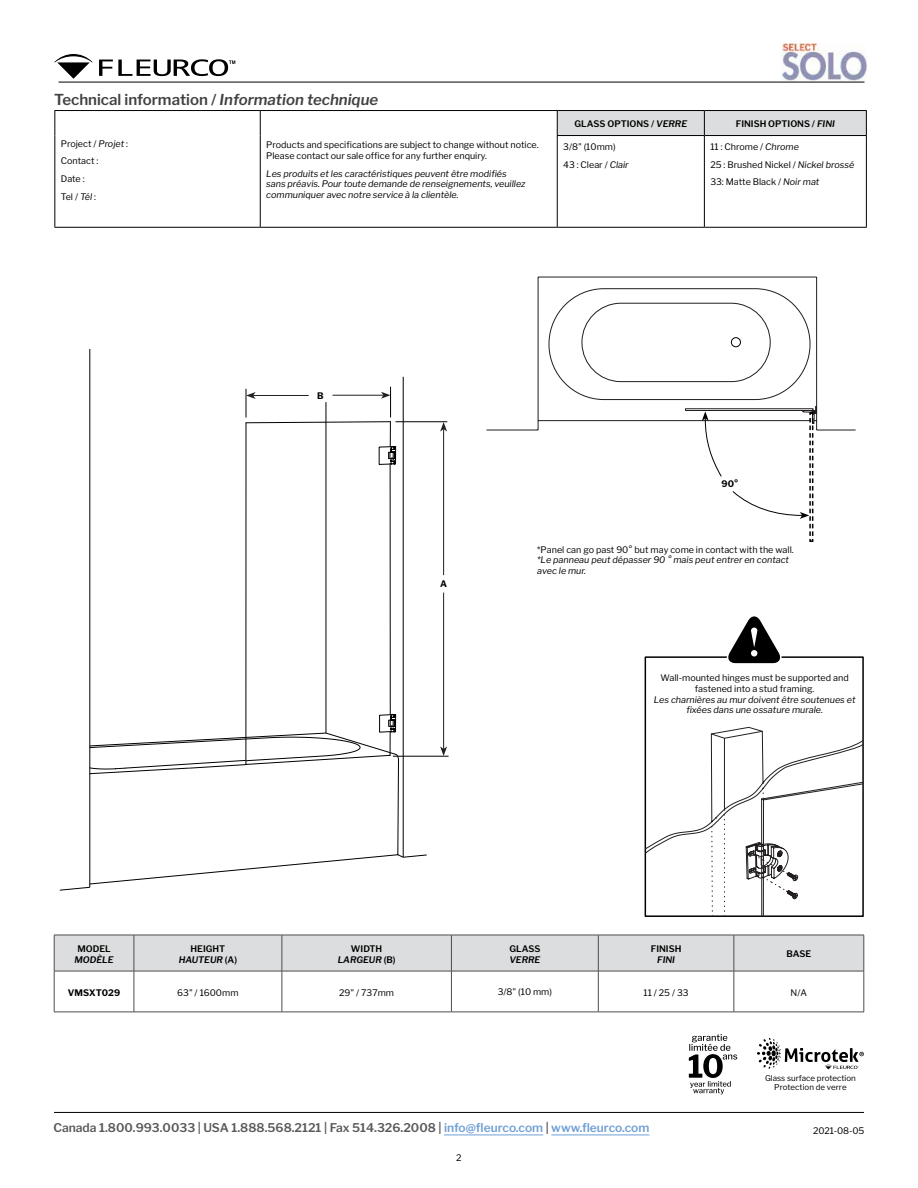
<style>
.page{position:relative;width:918px;height:1188px;background:#fff}
.page>*{position:absolute;margin:0;border:0;box-sizing:border-box;transform-origin:0 0}
.t1{font:600 15px "Libre Franklin";color:#414042}
.t2{font:600 12px "Libre Franklin";color:#58595b}
.t3{font:9px/17.5px "Libre Franklin";color:#000}
.t4{font:italic 9px/10.8px "Libre Franklin";color:#000}
.t5{font:600 9px/10.8px "Libre Franklin";color:#000;text-align:center}
.t6{font:italic 600 9px "Libre Franklin";color:#000}
.t7{font:700 9px "Libre Franklin";color:#000}
.t8{font:7.95px/9.6px "Libre Franklin";color:#000;text-align:center}
.s1{font-style:italic}
.s2{color:#6f9fd5}
</style>
<div class="page">
<img style="left:781px;top:44px;width:85px;height:36px">
<hr style="left:54px;top:1112px;width:810px;height:1px;background:#000">
<hr style="left:444px;top:1135px;width:99px;height:1px;background:#6f9fd5">
<hr style="left:551px;top:1135px;width:98px;height:1px;background:#6f9fd5">
<svg style="left:54px;top:54px;width:39px;height:25px"></svg>
<svg style="left:99px;top:59px;width:136px;height:17px"></svg>
<hr style="left:59px;top:82px;width:805px;height:1px;background:#000">
<svg style="left:689px;top:1034px;width:48px;height:60px"></svg>
<svg style="left:757px;top:1038px;width:107px;height:31px"></svg>
<hr style="left:54px;top:110px;width:206px;height:1px;background:#000">
<svg style="left:54px;top:111px;width:1px;height:25px"></svg>
<hr style="left:260px;top:110px;width:297px;height:1px;background:#000">
<svg style="left:260px;top:111px;width:1px;height:25px"></svg>
<hr style="left:557px;top:110px;width:147px;height:1px;background:#000">
<hr style="left:704px;top:110px;width:163px;height:1px;background:#000">
<div style="left:557px;top:111px;width:310px;height:24px;background:#dcddde"></div>
<hr style="left:54px;top:136px;width:1px;height:91px;background:#000">
<hr style="left:260px;top:136px;width:1px;height:91px;background:#000">
<hr style="left:557px;top:135px;width:147px;height:1px;background:#000">
<hr style="left:557px;top:136px;width:1px;height:91px;background:#000">
<hr style="left:704px;top:135px;width:163px;height:1px;background:#000">
<hr style="left:704px;top:136px;width:1px;height:91px;background:#000">
<hr style="left:866px;top:136px;width:1px;height:91px;background:#000">
<hr style="left:54px;top:227px;width:206px;height:1px;background:#000">
<hr style="left:260px;top:227px;width:297px;height:1px;background:#000">
<hr style="left:557px;top:227px;width:147px;height:1px;background:#000">
<hr style="left:704px;top:227px;width:163px;height:1px;background:#000">
<div style="left:55px;top:936px;width:809px;height:35px;background:#dcddde"></div>
<hr style="left:54px;top:935px;width:80px;height:1px;background:#4d4d4f">
<hr style="left:54px;top:935px;width:1px;height:36px;background:#4d4d4f">
<hr style="left:134px;top:935px;width:148px;height:1px;background:#4d4d4f">
<hr style="left:134px;top:935px;width:1px;height:36px;background:#4d4d4f">
<hr style="left:282px;top:935px;width:169px;height:1px;background:#4d4d4f">
<hr style="left:282px;top:935px;width:1px;height:36px;background:#4d4d4f">
<hr style="left:451px;top:935px;width:147px;height:1px;background:#4d4d4f">
<hr style="left:451px;top:935px;width:1px;height:36px;background:#4d4d4f">
<hr style="left:598px;top:935px;width:136px;height:1px;background:#4d4d4f">
<hr style="left:598px;top:935px;width:1px;height:36px;background:#4d4d4f">
<hr style="left:734px;top:935px;width:130px;height:1px;background:#4d4d4f">
<hr style="left:734px;top:935px;width:1px;height:36px;background:#4d4d4f">
<hr style="left:864px;top:935px;width:1px;height:36px;background:#4d4d4f">
<hr style="left:54px;top:971px;width:80px;height:1px;background:#4d4d4f">
<hr style="left:54px;top:971px;width:1px;height:41px;background:#4d4d4f">
<hr style="left:134px;top:971px;width:148px;height:1px;background:#4d4d4f">
<hr style="left:134px;top:971px;width:1px;height:41px;background:#4d4d4f">
<hr style="left:282px;top:971px;width:169px;height:1px;background:#4d4d4f">
<hr style="left:282px;top:971px;width:1px;height:41px;background:#4d4d4f">
<hr style="left:451px;top:971px;width:147px;height:1px;background:#4d4d4f">
<hr style="left:451px;top:971px;width:1px;height:41px;background:#4d4d4f">
<hr style="left:598px;top:971px;width:136px;height:1px;background:#4d4d4f">
<hr style="left:598px;top:971px;width:1px;height:41px;background:#4d4d4f">
<hr style="left:734px;top:971px;width:130px;height:1px;background:#4d4d4f">
<hr style="left:734px;top:971px;width:1px;height:41px;background:#4d4d4f">
<hr style="left:864px;top:971px;width:1px;height:41px;background:#4d4d4f">
<hr style="left:54px;top:1012px;width:80px;height:1px;background:#4d4d4f">
<hr style="left:134px;top:1012px;width:148px;height:1px;background:#4d4d4f">
<hr style="left:282px;top:1012px;width:169px;height:1px;background:#4d4d4f">
<hr style="left:451px;top:1012px;width:147px;height:1px;background:#4d4d4f">
<hr style="left:598px;top:1012px;width:136px;height:1px;background:#4d4d4f">
<hr style="left:734px;top:1012px;width:130px;height:1px;background:#4d4d4f">
<svg style="left:645px;top:526px;width:219px;height:353px"></svg>
<svg style="left:645px;top:731px;width:218px;height:186px"></svg>
<svg style="left:486px;top:276px;width:370px;height:155px"></svg>
<div style="left:731px;top:337px;width:10px;height:10px;border:1px solid #000;border-radius:50%"></div>
<svg style="left:702px;top:411px;width:20px;height:66px"></svg>
<svg style="left:732px;top:412px;width:81px;height:130px"></svg>
<svg style="left:59px;top:421px;width:389px;height:470px"></svg>
<svg style="left:189px;top:386px;width:202px;height:383px"></svg>
<svg style="left:125px;top:760px;width:121px;height:9px"></svg>
<svg style="left:245px;top:421px;width:152px;height:312px"></svg>
<svg style="left:378px;top:446px;width:17px;height:19px"></svg>
<hr style="left:89px;top:349px;width:1px;height:538px;background:#000">
<hr style="left:403px;top:377px;width:1px;height:480px;background:#000">
<hr style="left:326px;top:402px;width:1px;height:331px;background:#000">
<hr style="left:443px;top:429px;width:1px;height:146px;background:#241f21">
<svg style="left:440px;top:422px;width:7px;height:10px"></svg>
<hr style="left:443px;top:593px;width:1px;height:156px;background:#241f21">
<svg style="left:440px;top:747px;width:7px;height:9px"></svg>
<hr style="left:393px;top:756px;width:56px;height:1px;background:#000">
<hr style="left:253px;top:395px;width:56px;height:1px;background:#241f21">
<svg style="left:246px;top:392px;width:10px;height:7px"></svg>
<hr style="left:332px;top:395px;width:51px;height:1px;background:#241f21">
<svg style="left:381px;top:392px;width:10px;height:7px"></svg>
<h1 class="t1" style="left:54px;top:90px;width:326px">Technical information / <span class="s1">INFORMATION TECHNIQUE</span></h1>
<p class="t3" style="left:61px;top:135px;width:69px">Project / <span class="s1">Projet</span> :<br>Contact :<br>Date :<br>Tel / <span class="s1">Tél</span> :</p>
<p class="t3" style="left:266px;top:140px;width:274px;line-height:10.8px">Products and specifications are subject to change without notice.<br>Please contact our sale office for any further enquiry.</p>
<p class="t4" style="left:266px;top:168px;width:261px">Les produits et les caractéristiques peuvent être modifiés sans préavis. Pour toute demande de renseignements, veuillez communiquer avec notre service à la clientèle.</p>
<p class="t5" style="left:575px;top:119px;width:114px">Glass Opt io ns / <span class="s1">VERRE</span></p>
<p class="t5" style="left:736px;top:119px;width:100px">Finish Options / <span class="s1">FINI</span></p>
<p class="t3" style="left:563px;top:138px;width:67px">3/8" (10mm)<br>43 : Clear / <span class="s1">Clair</span></p>
<p class="t3" style="left:710px;top:138px;width:145px">11 : Chrome / <span class="s1">Chrome<br></span>25 : Brushed Nickel / <span class="s1">Nickel brossé<br></span>33: Matte Black / <span class="s1">Noir mat</span></p>
<p class="t7" style="left:317px;top:390px;width:8px">B</p>
<p class="t7" style="left:722px;top:478px;width:18px">90°</p>
<p class="t7" style="left:440px;top:578px;width:8px">A</p>
<p class="t3" style="left:537px;top:541px;width:258px">*Panel can go past 90° but may come in contact with the wall.</p>
<p class="t4" style="left:537px;top:555px;width:253px">*Le panneau peut dépasser 90 ° mais peut entrer en contact avec le mur.</p>
<p class="t3" style="left:661px;top:672px;width:190px;line-height:10.8px;text-align:center">Wall-mounted hinges must be supported and fastened into a stud framing.</p>
<p class="t4" style="left:654px;top:694px;width:203px;text-align:center">Les charnières au mur doivent être soutenues et fixées dans une ossature murale.</p>
<p class="t5" style="left:77px;top:943px;width:35px">Model</p>
<p class="t6" style="left:74px;top:954px;width:41px">MODÈLE</p>
<p class="t5" style="left:179px;top:943px;width:60px">Height<br><span class="s1">HAUTEUR</span> (A)</p>
<p class="t5" style="left:338px;top:943px;width:59px">Width<br><span class="s1">LARGEUR</span> (B)</p>
<p class="t5" style="left:509px;top:943px;width:20px">Glass</p>
<p class="t6" style="left:509px;top:954px;width:32px">VERRE</p>
<p class="t5" style="left:651px;top:943px;width:25px">Finish</p>
<p class="t6" style="left:657px;top:954px;width:19px">FINI</p>
<p class="t5" style="left:786px;top:949px;width:26px">Base</p>
<p class="t7" style="left:68px;top:987px;width:54px">VMSXT029</p>
<p class="t3" style="left:177px;top:984px;width:63px">63" / 1600mm</p>
<p class="t3" style="left:339px;top:984px;width:56px">29" / 737mm</p>
<p class="t3" style="left:498px;top:983px;width:56px">3/8" (10 mm)</p>
<p class="t3" style="left:644px;top:984px;width:47px">11 / 25 / 33</p>
<p class="t3" style="left:791px;top:984px;width:18px">N/A</p>
<h2 class="t2" style="left:54px;top:1120px;width:597px">Canada 1.800.993.0033 | USA 1.888.568.2121 | Fax 514.326.2008 | <span class="s2">info@fleurco.com</span> | <span class="s2">www.fleurco.com</span></h2>
<p class="t3" style="left:456px;top:1149px;width:7px">2</p>
<p class="t8" style="left:765px;top:1073px;width:92px">Glass surface protection<br>Protection de verre</p>
<p class="t3" style="left:813px;top:1122px;width:53px">2021-08-05</p>
</div>
